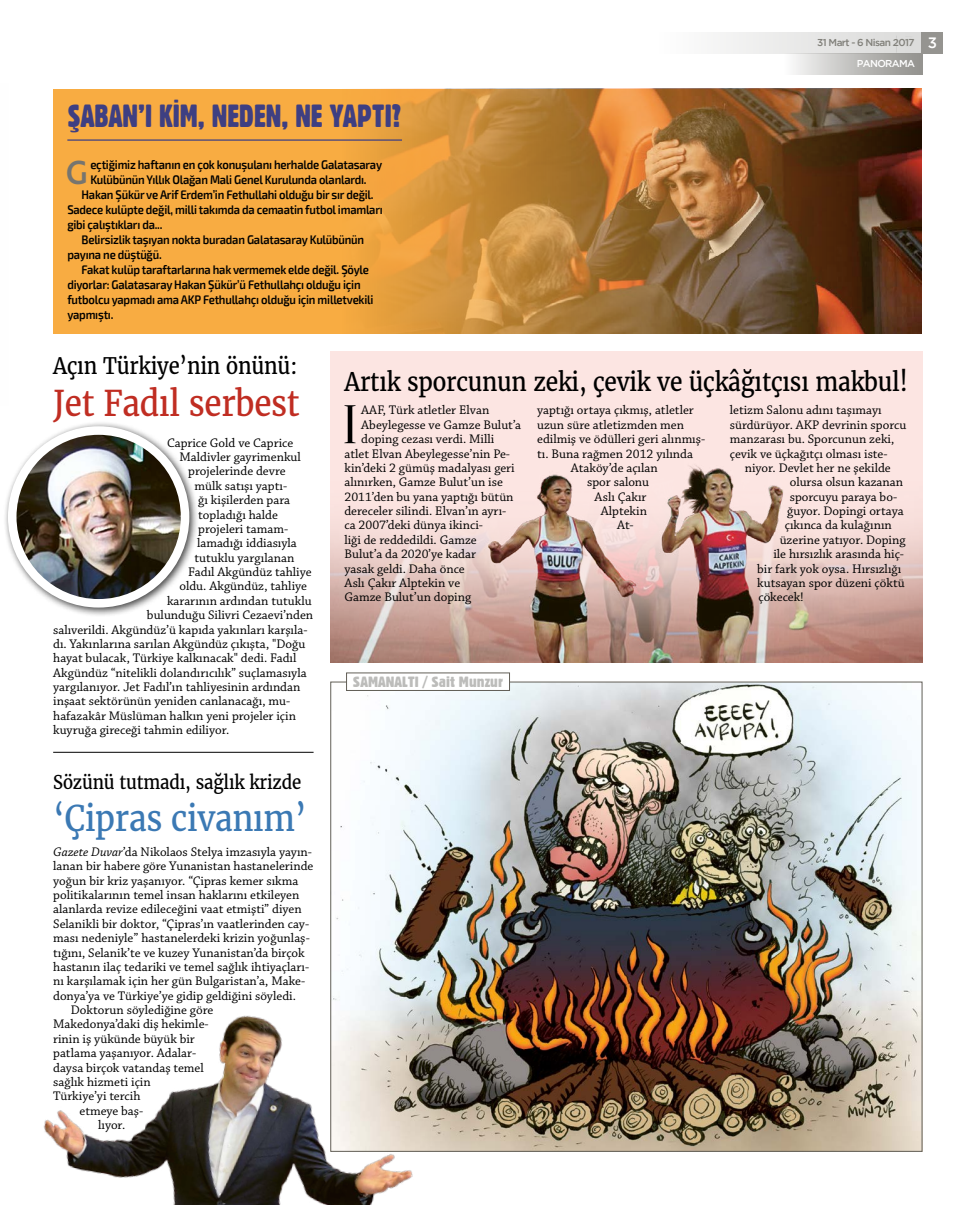
<style>
.page{position:relative;width:975px;height:1205px;background:#fff}
.page>*{position:absolute;margin:0;border:0;box-sizing:border-box;transform-origin:0 0}
.t1{font:54.25px "Oranienbaum";color:#000}
.t2{font:700 35.25px "Bliss";color:#77756f;scale:.9 1}
.t3{font:35px "Merriweather";letter-spacing:-.01em;color:#c02d22;scale:.9 1}
.t4{font:35px "Merriweather";letter-spacing:-.01em;color:#3b79b4;scale:.9 1}
.t5{font:31.25px "Gothic 821 Condensed BT";color:#3e3f82}
.t6{font:25.38px "Merriweather";letter-spacing:-.01em;color:#000;scale:.9 1}
.t7{font:22.5px "Merriweather";letter-spacing:-.01em;color:#000;scale:.9 1}
.t8{font:18.75px "Merriweather";letter-spacing:-.01em;color:#000;scale:.9 1}
.t9{font:14.5px "Gothic 821 Condensed BT";color:#bcbcba;scale:1.2 1}
.t10{font:13.12px/14.4px "Chaparral Pro";color:#000}
.t11{font:600 12.5px "Exo 2";letter-spacing:-.02em;color:#000;scale:.9 1}
.t12{font:500 10px/21.2px "Gotham";letter-spacing:-.06em;color:#81807a}
.s1{font-weight:400;font-size:15.75px;color:#000}
.s2{font-size:15px;color:#fff}
.s3{color:#fff}
.s4{font-style:italic}
</style>
<div class="page">
<img style="left:330px;top:351px;width:592px;height:312px">
<div style="left:53px;top:89px;width:868px;height:245px;background:#f8ac42"></div>
<img style="left:365px;top:89px;width:556px;height:245px">
<div style="left:659px;top:32px;width:262px;height:21px;background:linear-gradient(to right,#fdfdfd,#d9d9d8)"></div>
<div style="left:784px;top:53px;width:138px;height:21px;background:linear-gradient(to right,#f9f9f9,#8e8d89)"></div>
<div style="left:921px;top:32px;width:22px;height:21px;background:#959490"></div>
<img style="left:336px;top:683px;width:584px;height:467px">
<div style="left:346px;top:673px;width:163px;height:17px;background:#fff"></div>
<div style="left:346px;top:672px;width:164px;height:19px;border:1px solid #625f57"></div>
<hr style="left:67px;top:139px;width:335px;height:2px;background:#3e3f82">
<hr style="left:53px;top:752px;width:260px;height:1px;background:#000">
<div style="left:3px;top:421px;width:196px;height:196px;background:#000;opacity:.75"></div>
<img style="left:12px;top:431px;width:173px;height:172px">
<div style="left:8px;top:426px;width:181px;height:181px;border:9px solid #fff;border-radius:50%"></div>
<img style="left:43px;top:932px;width:407px;height:273px">
<h3 class="t5" style="left:67px;top:96px;width:336px">ŞABAN’I KIM, NEDEN, NE YAPTI?</h3>
<h2 class="t2" style="left:66px;top:154px;width:26px">G</h2>
<p class="t11" style="left:90px;top:158px;width:326px">eçtiğimiz haftanın en çok konuşulanı herhalde Galatasaray</p>
<p class="t11" style="left:90px;top:173px;width:308px">Kulübünün Yıllık Olağan Mali Genel Kurulunda olanlardı.</p>
<p class="t11" style="left:81px;top:188px;width:326px">Hakan Şükür ve Arif Erdem’in Fethullahi olduğu bir sır değil.</p>
<p class="t11" style="left:67px;top:203px;width:352px">Sadece kulüpte değil, milli takımda da cemaatin futbol imamları</p>
<p class="t11" style="left:67px;top:218px;width:107px">gibi çalıştıkları da...</p>
<p class="t11" style="left:81px;top:233px;width:315px">Belirsizlik taşıyan nokta buradan Galatasaray Kulübünün</p>
<p class="t11" style="left:67px;top:248px;width:106px">payına ne düştüğü.</p>
<p class="t11" style="left:81px;top:263px;width:321px">Fakat kulüp taraftarlarına hak vermemek elde değil. Şöyle</p>
<p class="t11" style="left:67px;top:278px;width:327px">diyorlar: Galatasaray Hakan Şükür’ü Fethullahçı olduğu için</p>
<p class="t11" style="left:67px;top:293px;width:341px">futbolcu yapmadı ama AKP Fethullahçı olduğu için milletvekili</p>
<p class="t11" style="left:67px;top:308px;width:53px">yapmıştı.</p>
<p class="t12" style="left:856px;top:32px;width:82px;text-indent:-39px">31 Mart - 6 Nisan 2017<span class="s1">3</span> <span class="s2">3<br></span><span class="s3">PANORAMA</span></p>
<h3 class="t7" style="left:53px;top:350px;width:273px">Açın Türkiye’nin önünü:</h3>
<h3 class="t3" style="left:53px;top:379px;width:275px">Jet Fadıl serbest</h3>
<p class="t10" style="left:167px;top:436px;width:128px">Caprice Gold ve Caprice</p>
<p class="t10" style="left:179px;top:450px;width:123px">Maldivler gayrimenkul</p>
<p class="t10" style="left:188px;top:465px;width:99px">projelerinde devre</p>
<p class="t10" style="left:194px;top:479px;width:94px">mülk satışı yaptı-</p>
<p class="t10" style="left:198px;top:493px;width:93px">ğı kişilerden para</p>
<p class="t10" style="left:198px;top:508px;width:81px">topladığı halde</p>
<p class="t10" style="left:198px;top:522px;width:91px">projeleri tamam-</p>
<p class="t10" style="left:197px;top:536px;width:101px">lamadığı iddiasıyla</p>
<p class="t10" style="left:194px;top:551px;width:101px">tutuklu yargılanan</p>
<p class="t10" style="left:188px;top:565px;width:125px">Fadıl Akgündüz tahliye</p>
<p class="t10" style="left:179px;top:579px;width:129px">oldu. Akgündüz, tahliye</p>
<p class="t10" style="left:167px;top:594px;width:146px">kararının ardından tutuklu</p>
<p class="t10" style="left:147px;top:608px;width:168px">bulunduğu Silivri Cezaevi’nden</p>
<p class="t10" style="left:53px;top:623px;width:256px">salıverildi. Akgündüz’ü kapıda yakınları karşıla-</p>
<p class="t10" style="left:53px;top:637px;width:253px">dı. Yakınlarına sarılan Akgündüz çıkışta, "Doğu</p>
<p class="t10" style="left:53px;top:651px;width:245px">hayat bulacak, Türkiye kalkınacak" dedi. Fadıl</p>
<p class="t10" style="left:53px;top:666px;width:255px">Akgündüz “nitelikli dolandırıcılık” suçlamasıyla</p>
<p class="t10" style="left:53px;top:680px;width:249px">yargılanıyor. Jet Fadıl’ın tahliyesinin ardından</p>
<p class="t10" style="left:53px;top:694px;width:238px">inşaat sektörünün yeniden canlanacağı, mu-</p>
<p class="t10" style="left:53px;top:709px;width:244px">hafazakâr Müslüman halkın yeni projeler için</p>
<p class="t10" style="left:53px;top:723px;width:178px">kuyruğa gireceği tahmin ediliyor.</p>
<h3 class="t8" style="left:53px;top:769px;width:277px">Sözünü tutmadı, sağlık krizde</h3>
<h3 class="t4" style="left:53px;top:794px;width:283px">‘Çipras civanım’</h3>
<p class="t10" style="left:53px;top:845px;width:260px"><span class="s4">Gazete Duvar</span>’da Nikolaos Stelya imzasıyla yayın-</p>
<p class="t10" style="left:53px;top:859px;width:262px">lanan bir habere göre Yunanistan hastanelerinde</p>
<p class="t10" style="left:53px;top:874px;width:247px">yoğun bir kriz yaşanıyor. “Çipras kemer sıkma</p>
<p class="t10" style="left:53px;top:888px;width:248px">politikalarının temel insan haklarını etkileyen</p>
<p class="t10" style="left:53px;top:902px;width:250px">alanlarda revize edileceğini vaat etmişti” diyen</p>
<p class="t10" style="left:53px;top:917px;width:258px">Selanikli bir doktor, “Çipras’ın vaatlerinden cay-</p>
<p class="t10" style="left:53px;top:931px;width:258px">ması nedeniyle” hastanelerdeki krizin yoğunlaş-</p>
<p class="t10" style="left:53px;top:946px;width:253px">tığını, Selanik’te ve kuzey Yunanistan’da birçok</p>
<p class="t10" style="left:53px;top:960px;width:257px">hastanın ilaç tedariki ve temel sağlık ihtiyaçları-</p>
<p class="t10" style="left:53px;top:974px;width:253px">nı karşılamak için her gün Bulgaristan’a, Make-</p>
<p class="t10" style="left:53px;top:989px;width:244px">donya’ya ve Türkiye’ye gidip geldiğini söyledi.</p>
<p class="t10" style="left:71px;top:1003px;width:144px">Doktorun söylediğine göre</p>
<p class="t10" style="left:53px;top:1017px;width:157px">Makedonya’daki diş hekimle-</p>
<p class="t10" style="left:53px;top:1032px;width:143px">rinin iş yükünde büyük bir</p>
<p class="t10" style="left:53px;top:1046px;width:144px">patlama yaşanıyor. Adalar-</p>
<p class="t10" style="left:53px;top:1060px;width:152px">daysa birçok vatandaş temel</p>
<p class="t10" style="left:53px;top:1075px;width:99px">sağlık hizmeti için</p>
<p class="t10" style="left:53px;top:1089px;width:89px">Türkiye’yi tercih</p>
<p class="t10" style="left:79px;top:1104px;width:65px">etmeye baş-</p>
<p class="t10" style="left:98px;top:1118px;width:29px">lıyor.</p>
<h3 class="t6" style="left:344px;top:364px;width:627px">Artık sporcunun zeki, çevik ve üçkâğıtçısı makbul!</h3>
<h1 class="t1" style="left:342px;top:395px;width:17px">I</h1>
<p class="t10" style="left:361px;top:404px;width:130px">AAF, Türk atletler Elvan</p>
<p class="t10" style="left:361px;top:418px;width:161px">Abeylegesse ve Gamze Bulut’a</p>
<p class="t10" style="left:361px;top:432px;width:134px">doping cezası verdi. Milli</p>
<p class="t10" style="left:344px;top:447px;width:167px">atlet Elvan Abeylegesse’nin Pe-</p>
<p class="t10" style="left:344px;top:461px;width:172px">kin’deki 2 gümüş madalyası geri</p>
<p class="t10" style="left:344px;top:475px;width:160px">alınırken, Gamze Bulut’un ise</p>
<p class="t10" style="left:344px;top:490px;width:171px">2011’den bu yana yaptığı bütün</p>
<p class="t10" style="left:344px;top:504px;width:163px">dereceler silindi. Elvan’ın ayrı-</p>
<p class="t10" style="left:344px;top:519px;width:140px">ca 2007’deki dünya ikinci-</p>
<p class="t10" style="left:344px;top:533px;width:134px">liği de reddedildi. Gamze</p>
<p class="t10" style="left:344px;top:547px;width:133px">Bulut’a da 2020’ye kadar</p>
<p class="t10" style="left:344px;top:562px;width:122px">yasak geldi. Daha önce</p>
<p class="t10" style="left:344px;top:576px;width:117px">Aslı Çakır Alptekin ve</p>
<p class="t10" style="left:344px;top:590px;width:128px">Gamze Bulut’un doping</p>
<p class="t10" style="left:537px;top:403px;width:158px">yaptığı ortaya çıkmış, atletler</p>
<p class="t10" style="left:537px;top:418px;width:148px">uzun süre atletizmden men</p>
<p class="t10" style="left:537px;top:432px;width:170px">edilmiş ve ödülleri geri alınmış-</p>
<p class="t10" style="left:537px;top:447px;width:157px">tı. Buna rağmen 2012 yılında</p>
<p class="t10" style="left:571px;top:461px;width:88px">Ataköy’de açılan</p>
<p class="t10" style="left:587px;top:475px;width:64px">spor salonu</p>
<p class="t10" style="left:594px;top:490px;width:53px">Aslı Çakır</p>
<p class="t10" style="left:600px;top:504px;width:48px">Alptekin</p>
<p class="t10" style="left:617px;top:518px;width:18px">At-</p>
<p class="t10" style="left:729px;top:403px;width:178px">letizm Salonu adını taşımayı sürdürüyor. AKP devrinin sporcu manzarası bu. Sporcunun zeki, çevik ve üçkağıtçı olması iste-</p>
<p class="t10" style="left:744px;top:461px;width:147px">niyor. Devlet her ne şekilde</p>
<p class="t10" style="left:789px;top:475px;width:115px">olursa olsun kazanan</p>
<p class="t10" style="left:789px;top:490px;width:109px">sporcuyu paraya bo-</p>
<p class="t10" style="left:787px;top:504px;width:118px">ğuyor. Dopingi ortaya</p>
<p class="t10" style="left:784px;top:518px;width:109px">çıkınca da kulağının</p>
<p class="t10" style="left:779px;top:533px;width:127px">üzerine yatıyor. Doping</p>
<p class="t10" style="left:773px;top:547px;width:132px">ile hırsızlık arasında hiç-</p>
<p class="t10" style="left:757px;top:562px;width:146px">bir fark yok oysa. Hırsızlığı</p>
<p class="t10" style="left:757px;top:576px;width:149px">kutsayan spor düzeni çöktü</p>
<p class="t10" style="left:758px;top:590px;width:47px">çökecek!</p>
<p class="t9" style="left:353px;top:673px;width:127px">SAMANALTI / Sait Munzur</p>
</div>
